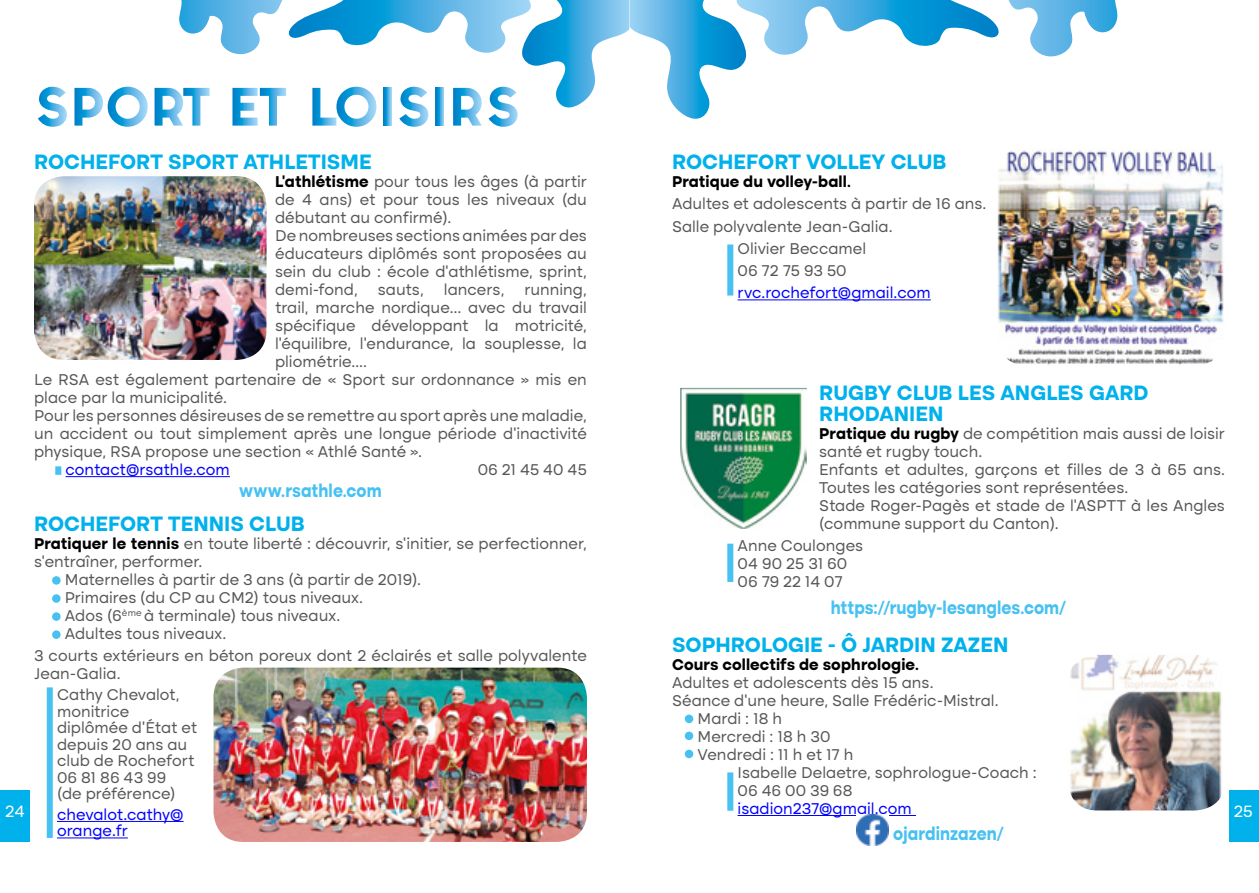
<style>
.page{position:relative;width:1259px;height:893px;background:#fff}
.page>*{position:absolute;margin:0;border:0;box-sizing:border-box;transform-origin:0 0}
.t1{font:700 21px/21px "Altone Trial";color:#00b1eb}
.t2{font:700 18.3px "Altone Trial";color:#47c1f1;scale:.9 1}
.t3{font:16.5px "Altone Trial";color:#fff}
.t4{font:15.75px/18px "Altone Trial";color:#575756}
.t5{font:15.75px/16.5px "Altone Trial";color:#00f}
.t6{font:700 15.75px "Altone Trial";letter-spacing:.01em;color:#000}
.s1{font-weight:700;color:#000}
</style>
<div class="page">
<div style="left:0;top:791px;width:30px;height:51px;background:#00b1eb"></div>
<div style="left:1229px;top:791px;width:30px;height:51px;background:#00b1eb"></div>
<hr style="left:66px;top:476px;width:164px;height:1px;background:#00f">
<hr style="left:57px;top:821px;width:127px;height:1px;background:#00f">
<hr style="left:57px;top:837px;width:71px;height:1px;background:#00f">
<svg style="left:38px;top:87px;width:29px;height:40px"></svg>
<svg style="left:74px;top:87px;width:74px;height:40px"></svg>
<svg style="left:1008px;top:0;width:110px;height:57px"></svg>
<svg style="left:155px;top:0;width:844px;height:127px"></svg>
<hr style="left:737px;top:299px;width:194px;height:1px;background:#00f">
<hr style="left:737px;top:815px;width:179px;height:1px;background:#00f">
<img style="left:213px;top:668px;width:374px;height:174px">
<img style="left:997px;top:150px;width:227px;height:215px">
<img style="left:1070px;top:655px;width:152px;height:155px">
<img style="left:680px;top:388px;width:127px;height:141px">
<img style="left:34px;top:176px;width:232px;height:184px">
<div style="left:55px;top:466px;width:6px;height:9px;background:#47c1f1"></div>
<div style="left:727px;top:544px;width:6px;height:38px;background:#47c1f1"></div>
<div style="left:727px;top:772px;width:6px;height:39px;background:#47c1f1"></div>
<div style="left:727px;top:244px;width:6px;height:52px;background:#47c1f1"></div>
<div style="left:47px;top:687px;width:6px;height:151px;background:#47c1f1"></div>
<div style="left:52px;top:576px;width:9px;height:9px;background:#47c1f1;border-radius:50%"></div>
<div style="left:685px;top:715px;width:8px;height:8px;background:#47c1f1;border-radius:50%"></div>
<div style="left:52px;top:594px;width:9px;height:9px;background:#47c1f1;border-radius:50%"></div>
<div style="left:685px;top:732px;width:8px;height:8px;background:#47c1f1;border-radius:50%"></div>
<div style="left:52px;top:612px;width:9px;height:9px;background:#47c1f1;border-radius:50%"></div>
<div style="left:685px;top:750px;width:8px;height:8px;background:#47c1f1;border-radius:50%"></div>
<div style="left:52px;top:630px;width:9px;height:9px;background:#47c1f1;border-radius:50%"></div>
<img style="left:856px;top:814px;width:32px;height:32px">
<p class="t3" style="left:5px;top:804px;width:21px">24</p>
<h1 class="t1" style="left:34px;top:152px;width:339px">ROCHEFORT SPORT ATHLETISME</h1>
<p class="t4" style="left:275px;top:174px;width:313px"><span class="s1">L’athlétisme</span> pour tous les âges (à partir de 4 ans) et pour tous les niveaux (du débutant au confirmé).<br>De nombreuses sections animées par des éducateurs diplômés sont proposées au sein du club : école d’athlétisme, sprint, demi-fond,</p>
<p class="t4" style="left:378px;top:282px;width:47px">sauts,</p>
<p class="t4" style="left:444px;top:282px;width:62px">lancers,</p>
<p class="t4" style="left:524px;top:282px;width:64px">running,</p>
<p class="t4" style="left:275px;top:300px;width:313px">trail, marche nordique… avec du travail</p>
<p class="t4" style="left:275px;top:318px;width:313px">spécifique développant la motricité,</p>
<p class="t4" style="left:275px;top:336px;width:313px">l’équilibre, l’endurance, la souplesse, la</p>
<p class="t4" style="left:275px;top:354px;width:94px">pliométrie….</p>
<p class="t4" style="left:34px;top:372px;width:554px">Le RSA est également partenaire de « Sport sur ordonnance » mis en</p>
<p class="t4" style="left:34px;top:390px;width:194px">place par la municipalité.</p>
<p class="t4" style="left:34px;top:408px;width:554px">Pour les personnes désireuses de se remettre au sport après une maladie,</p>
<p class="t4" style="left:34px;top:426px;width:554px">un accident ou tout simplement après une longue période d’inactivité</p>
<p class="t4" style="left:34px;top:444px;width:389px">physique, RSA propose une section « Athlé Santé ».</p>
<p class="t5" style="left:66px;top:462px;width:166px">contact@rsathle.com</p>
<p class="t4" style="left:478px;top:462px;width:111px">06 21 45 40 45</p>
<p class="t2" style="left:239px;top:483px;width:160px">www.rsathle.com</p>
<h1 class="t1" style="left:34px;top:514px;width:272px">ROCHEFORT TENNIS CLUB</h1>
<p class="t4" style="left:34px;top:536px;width:554px"><span class="s1">Pratiquer le tennis</span> en toute liberté : découvrir, s’initier, se perfectionner,</p>
<p class="t4" style="left:34px;top:554px;width:170px">s’entraîner, performer.</p>
<p class="t4" style="left:65px;top:572px;width:358px">Maternelles à partir de 3 ans (à partir de 2019).</p>
<p class="t4" style="left:65px;top:590px;width:300px">Primaires (du CP au CM2) tous niveaux.</p>
<p class="t4" style="left:65px;top:608px;width:277px">Ados (6<sup>ème</sup> à terminale) tous niveaux.</p>
<p class="t4" style="left:65px;top:626px;width:163px">Adultes tous niveaux.</p>
<p class="t4" style="left:34px;top:648px;width:554px">3 courts extérieurs en béton poreux dont 2 éclairés et salle polyvalente<br>Jean-Galia.</p>
<p class="t4" style="left:57px;top:687px;width:142px;line-height:16.5px">Cathy Chevalot, monitrice diplômée d’État et depuis 20 ans au club de Rochefort<br>06 81 86 43 99<br>(de préférence)</p>
<p class="t5" style="left:57px;top:807px;width:128px">chevalot.cathy@ orange.fr</p>
<h1 class="t1" style="left:672px;top:152px;width:276px">ROCHEFORT VOLLEY CLUB</h1>
<p class="t6" style="left:672px;top:175px;width:180px">Pratique du volley-ball.</p>
<p class="t4" style="left:672px;top:196px;width:316px">Adultes et adolescents à partir de 16 ans.</p>
<p class="t4" style="left:672px;top:218px;width:222px">Salle polyvalente Jean-Galia.</p>
<p class="t4" style="left:737px;top:240px;width:130px">Olivier Beccamel</p>
<p class="t4" style="left:737px;top:263px;width:111px">06 72 75 93 50</p>
<p class="t5" style="left:737px;top:286px;width:195px">rvc.rochefort@gmail.com</p>
<h1 class="t1" style="left:819px;top:384px;width:331px">RUGBY CLUB LES ANGLES GARD<br>RHODANIEN</h1>
<p class="t4" style="left:819px;top:426px;width:407px"><span class="s1">Pratique du rugby</span> de compétition mais aussi de loisir santé et rugby touch.<br>Enfants et adultes, garçons et filles de 3 à 65 ans.<br>Toutes les catégories sont représentées.<br>Stade Roger-Pagès et stade de l’ASPTT à les Angles (commune support du Canton).</p>
<p class="t4" style="left:737px;top:538px;width:127px">Anne Coulonges<br>04 90 25 31 60<br>06 79 22 14 07</p>
<p class="t2" style="left:831px;top:599px;width:263px">https://rugby-lesangles.com/</p>
<h1 class="t1" style="left:672px;top:635px;width:213px">SOPHROLOGIE - Ô Jardin</h1>
<h1 class="t1" style="left:941px;top:635px;width:53px">ZaZen</h1>
<p class="t6" style="left:672px;top:657px;width:248px">Cours collectifs de sophrologie.</p>
<p class="t4" style="left:672px;top:674px;width:263px">Adultes et adolescents dès 15 ans.</p>
<p class="t4" style="left:672px;top:692px;width:328px">Séance d’une heure, Salle Frédéric-Mistral.</p>
<p class="t4" style="left:697px;top:710px;width:86px">Mardi : 18 h</p>
<p class="t4" style="left:697px;top:728px;width:134px">Mercredi : 18 h 30</p>
<p class="t4" style="left:697px;top:746px;width:157px">Vendredi : 11 h et 17 h</p>
<p class="t4" style="left:737px;top:764px;width:301px">Isabelle Delaetre, sophrologue-Coach :</p>
<p class="t4" style="left:737px;top:782px;width:116px">06 46 00 39 68</p>
<p class="t5" style="left:737px;top:801px;width:176px">isadion237@gmail.com</p>
<p class="t2" style="left:893px;top:826px;width:124px">ojardinzazen/</p>
<p class="t3" style="left:1234px;top:804px;width:20px">25</p>
</div>
